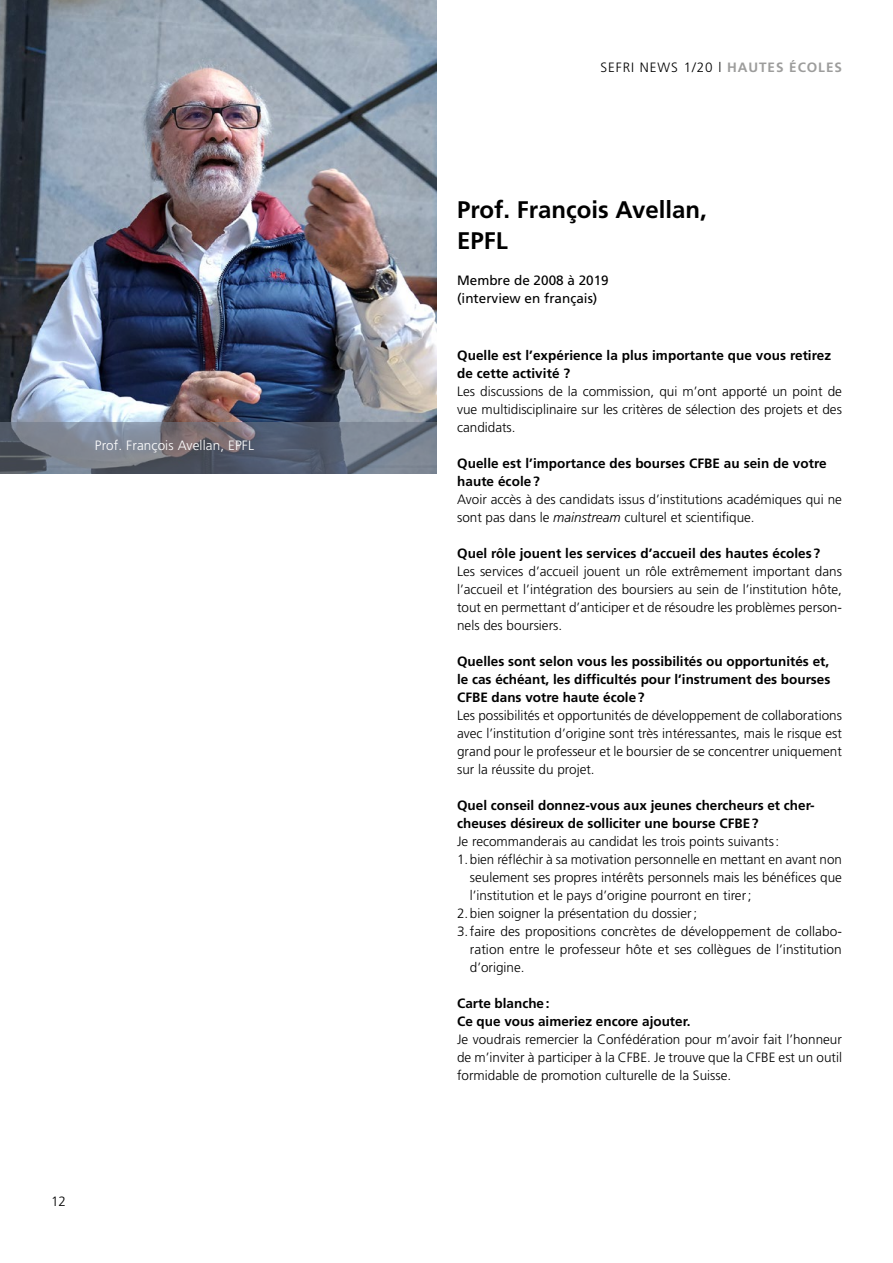
<style>
.page{position:relative;width:893px;height:1263px;background:#fff}
.page>*{position:absolute;margin:0;border:0;box-sizing:border-box;transform-origin:0 0}
.t1{font:700 24px/31.5px "Frutiger LT Std";color:#000}
.t2{font:300 13.5px/18px "Frutiger LT Std";color:#000;text-align:justify}
.t3{font:700 13.5px/18px "Frutiger LT Std";color:#000}
.t4{font:13.5px/18px "Frutiger LT Std";color:#000}
.t5{font:300 13.5px "Frutiger LT Std";letter-spacing:.07em;color:#000}
.t6{font:300 13.5px "Frutiger LT Std";letter-spacing:.01em;color:#fff}
.s1{font-weight:700;color:#9d9d9c}
.s2{font-style:italic}
</style>
<div class="page">
<img style="left:0;top:0;width:436px;height:422px">
<svg style="left:0;top:422px;width:436px;height:51px;background:#696f7d"></svg>
<p class="t6" style="left:95px;top:438px;width:161px">Prof. François Avellan, EPFL</p>
<p class="t2" style="left:51px;top:1193px;width:17px">12</p>
<p class="t5" style="left:600px;top:60px;width:243px">SEFRI NEWS 1/20 l <span class="s1">HAUTES ÉCOLES</span></p>
<h2 class="t1" style="left:457px;top:194px;width:251px">Prof. François Avellan,<br>EPFL</h2>
<p class="t4" style="left:457px;top:272px;width:153px">Membre de 2008 à 2019 (interview en français)</p>
<p class="t3" style="left:457px;top:346px;width:376px">Quelle est l’expérience la plus importante que vous retirez de cette activité ?</p>
<p class="t2" style="left:457px;top:383px;width:386px">Les discussions de la commission, qui m’ont apporté un point de vue multidisciplinaire sur les critères de sélection des projets et des candidats.</p>
<p class="t3" style="left:457px;top:454px;width:371px">Quelle est l’importance des bourses CFBE au sein de votre haute école?</p>
<p class="t2" style="left:457px;top:491px;width:386px">Avoir accès à des candidats issus d’institutions académiques qui ne sont pas dans le <span class="s2">mainstream</span> culturel et scientifique.</p>
<p class="t3" style="left:457px;top:544px;width:365px">Quel rôle jouent les services d’accueil des hautes écoles ?</p>
<p class="t2" style="left:457px;top:563px;width:386px">Les services d’accueil jouent un rôle extrêmement important dans l’accueil et l’intégration des boursiers au sein de l’institution hôte, tout en permettant d’anticiper et de résoudre les problèmes person&shy;nels des boursiers.</p>
<p class="t3" style="left:457px;top:652px;width:375px;text-align:justify">Quelles sont selon vous les possibilités ou opportunités et, le cas échéant, les difficultés pour l’instrument des bourses CFBE dans votre haute école?</p>
<p class="t2" style="left:457px;top:707px;width:386px">Les possibilités et opportunités de développement de collaborations avec l’institution d’origine sont très intéressantes, mais le risque est grand pour le professeur et le boursier de se concentrer uniquement sur la réussite du projet.</p>
<p class="t3" style="left:457px;top:796px;width:359px">Quel conseil donnez-vous aux jeunes chercheurs et cher&shy;cheuses désireux de solliciter une bourse CFBE?</p>
<p class="t2" style="left:457px;top:833px;width:324px">Je recommanderais au candidat les trois points suivants:</p>
<p class="t2" style="left:457px;top:851px;width:386px">1.bien réfléchir à sa motivation personnelle en mettant en avant non</p>
<p class="t2" style="left:470px;top:869px;width:374px">seulement ses propres intérêts personnels mais les bénéfices que</p>
<p class="t2" style="left:457px;top:887px;width:386px;text-align:left;text-indent:13px">l’institution et le pays d’origine pourront en tirer;<br>2.bien soigner la présentation du dossier;<br>3.faire des propositions concrètes de développement de collabo-</p>
<p class="t2" style="left:470px;top:941px;width:373px">ration entre le professeur hôte et ses collègues de l’institution</p>
<p class="t2" style="left:470px;top:959px;width:56px">d’origine.</p>
<p class="t3" style="left:457px;top:994px;width:235px">Carte blanche:<br>Ce que vous aimeriez encore ajouter.</p>
<p class="t2" style="left:457px;top:1031px;width:386px">Je voudrais remercier la Confédération pour m’avoir fait l’honneur de m’inviter à participer à la CFBE. Je trouve que la CFBE est un outil formidable de promotion culturelle de la Suisse.</p>
</div>
